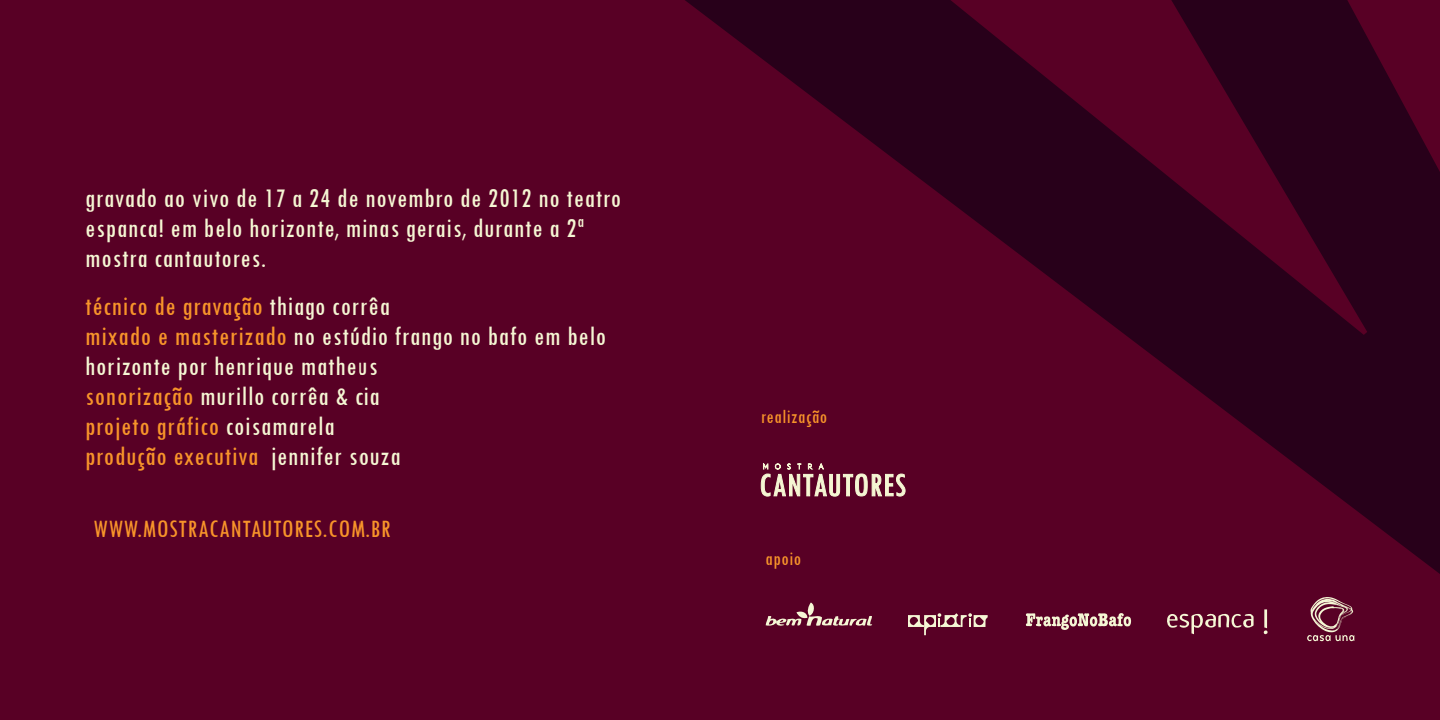
<style>
.page{position:relative;width:1440px;height:720px;background:#580025}
.page>*{position:absolute;margin:0;border:0;box-sizing:border-box;transform-origin:0 0}
.t1{font:500 condensed 28px/30px "Tw Cen";letter-spacing:.03em;color:#f5f6d3}
.t2{font:500 condensed 26px "Tw Cen";letter-spacing:.03em;color:#f7942a}
.t3{font:500 condensed 20px "Tw Cen";letter-spacing:.03em;color:#f7942a}
.s1{color:#f7942a}
</style>
<div class="page">
<svg style="left:685px;top:0;width:755px;height:626px"></svg>
<svg style="left:761px;top:463px;width:145px;height:34px"></svg>
<svg style="left:1166px;top:612px;width:88px;height:22px"></svg>
<svg style="left:1263px;top:609px;width:6px;height:26px"></svg>
<svg style="left:1026px;top:613px;width:106px;height:17px"></svg>
<svg style="left:1307px;top:597px;width:47px;height:44px"></svg>
<svg style="left:766px;top:603px;width:106px;height:23px"></svg>
<svg style="left:908px;top:613px;width:80px;height:22px"></svg>
<p class="t1" style="left:85px;top:183px;width:537px">gravado ao vivo de 17 a 24 de novembro de 2012 no teatro espanca! em belo horizonte, minas gerais, durante a 2ª mostra cantautores.</p>
<p class="t1" style="left:85px;top:291px;width:522px"><span class="s1">técnico de gravação</span> thiago corrêa<br><span class="s1">mixado e masterizado</span> no estúdio frango no bafo em belo horizonte por henrique matheus<br><span class="s1">sonorização</span> murillo corrêa &amp; cia<br><span class="s1">projeto gráfico</span> coisamarela<br><span class="s1">produção executiva</span> jennifer souza</p>
<p class="t2" style="left:94px;top:514px;width:298px">WWW.MOSTRACANTAUTORES.COM.BR</p>
<p class="t3" style="left:761px;top:405px;width:68px">realização</p>
<p class="t3" style="left:766px;top:547px;width:37px">apoio</p>
</div>
